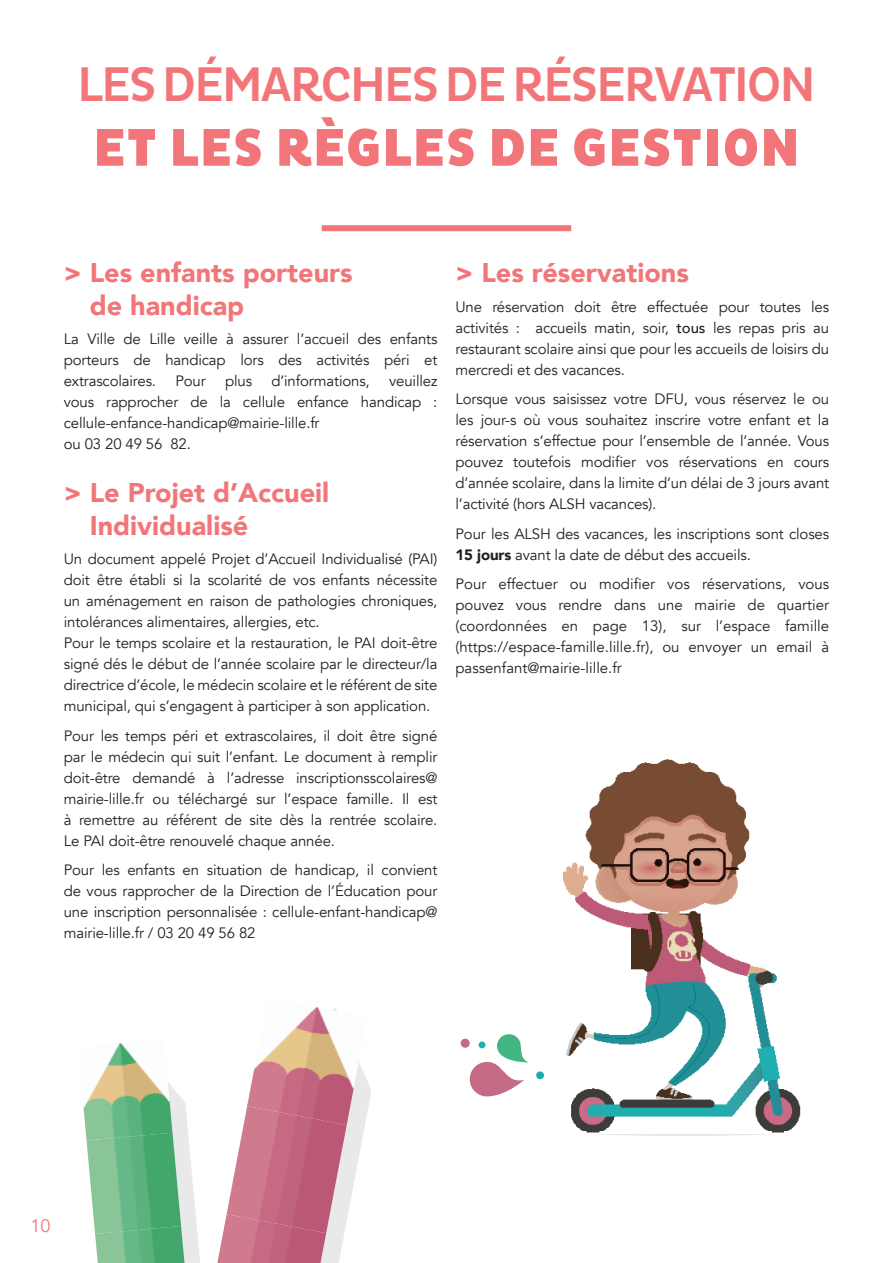
<style>
.page{position:relative;width:893px;height:1263px;background:#fff}
.page>*{position:absolute;margin:0;border:0;box-sizing:border-box;transform-origin:0 0}
.t1{font:900 54px "Pluto Cond";letter-spacing:.015em;color:#f27679}
.t2{font:500 49.5px "Pluto Cond";letter-spacing:-.045em;color:#f27679}
.t3{font:900 27px/32.4px "Avenir";color:#f27679}
.t4{font:18px "Avenir";color:#f27679}
.t5{font:15px/21px "Avenir";letter-spacing:-.01em;color:#231f20;text-align:justify}
.s1{font-weight:500}
.s2{font-weight:900}
</style>
<div class="page">
<div style="left:322px;top:225px;width:249px;height:6px;background:#f27679"></div>
<div style="left:461px;top:1039px;width:9px;height:9px;background:#c46b85;border-radius:50%"></div>
<svg style="left:536px;top:1071px;width:8px;height:9px"></svg>
<svg style="left:564px;top:1126px;width:236px;height:10px"></svg>
<img style="left:564px;top:759px;width:236px;height:374px">
<svg style="left:468px;top:1034px;width:60px;height:63px"></svg>
<div style="left:232px;top:1008px;width:139px;height:255px;background:#231f20;opacity:.1"></div>
<img style="left:247px;top:1007px;width:120px;height:118px">
<img style="left:227px;top:1106px;width:120px;height:127px">
<img style="left:217px;top:1214px;width:109px;height:49px">
<div style="left:99px;top:1044px;width:102px;height:219px;background:#231f20;opacity:.1"></div>
<img style="left:83px;top:1043px;width:89px;height:97px">
<img style="left:87px;top:1133px;width:94px;height:99px">
<img style="left:95px;top:1226px;width:89px;height:37px">
<p class="t2" style="left:77px;top:56px;width:740px">LES DÉMARCHES DE RÉSERVATION</p>
<p class="t1" style="left:93px;top:116px;width:708px">ET LES RÈGLES DE GESTION</p>
<p class="t3" style="left:90px;top:256px;width:264px;text-indent:-26px">&gt; Les enfants porteurs de handicap</p>
<p class="t5" style="left:64px;top:329px;width:375px">La Ville de Lille veille à assurer l’accueil des enfants porteurs de handicap lors des activités péri et extrascolaires.</p>
<p class="t5" style="left:175px;top:371px;width:32px">Pour</p>
<p class="t5" style="left:225px;top:371px;width:29px">plus</p>
<p class="t5" style="left:271px;top:371px;width:100px">d’informations,</p>
<p class="t5" style="left:64px;top:371px;width:375px;text-indent:325px">veuillez vous rapprocher de la cellule enfance handicap : cellule-enfance-handicap@mairie-lille.fr</p>
<p class="t5" style="left:64px;top:434px;width:129px">ou 03 20 49 56 82.</p>
<p class="t3" style="left:90px;top:476px;width:241px;text-indent:-26px">&gt; Le Projet d’Accueil<br>Individualisé</p>
<p class="t5" style="left:64px;top:549px;width:375px">Un document appelé Projet d’Accueil Individualisé (PAI) doit être établi si la scolarité de vos enfants nécessite un aménagement en raison de pathologies chroniques, intolérances alimentaires, allergies, etc.</p>
<p class="t5" style="left:64px;top:633px;width:375px">Pour le temps scolaire et la restauration, le PAI doit-être signé dés le début de l’année scolaire par le directeur/la directrice d’école, le médecin scolaire et le référent de site municipal, qui s’engagent à participer à son application.</p>
<p class="t5" style="left:64px;top:725px;width:375px">Pour les temps péri et extrascolaires, il doit être signé par le médecin qui suit l’enfant. Le document à remplir doit-être demandé à l’adresse inscriptionsscolaires@ mairie-lille.fr ou téléchargé sur l’espace famille. Il est à remettre au référent de site dès la rentrée scolaire.<br>Le PAI doit-être renouvelé chaque année.</p>
<p class="t5" style="left:64px;top:860px;width:375px">Pour les enfants en situation de handicap, il convient de vous rapprocher de la Direction de l’Éducation pour une inscription personnalisée : cellule-enfant-handicap@ mairie-lille.fr / 03 20 49 56 82</p>
<p class="t3" style="left:455px;top:256px;width:235px">&gt; Les réservations</p>
<p class="t5" style="left:455px;top:296px;width:375px">Une réservation doit être effectuée pour toutes les activités : accueils matin, soir, <span class="s1">tous</span> les repas pris au restaurant scolaire ainsi que pour les accueils de loisirs du mercredi et des vacances.</p>
<p class="t5" style="left:455px;top:389px;width:375px">Lorsque vous saisissez votre DFU, vous réservez le ou les jour-s où vous souhaitez inscrire votre enfant et la réservation s’effectue pour l’ensemble de l’année. Vous pouvez toutefois modifier vos réservations en cours d’année scolaire, dans la limite d’un délai de 3 jours avant l’activité (hors ALSH vacances).</p>
<p class="t5" style="left:455px;top:523px;width:375px">Pour les ALSH des vacances, les inscriptions sont closes<br><span class="s2">15 jours</span> avant la date de début des accueils.</p>
<p class="t5" style="left:455px;top:574px;width:375px">Pour effectuer ou modifier vos réservations, vous pouvez vous rendre dans une mairie de quartier (coordonnées en page 13), sur l’espace famille (https://espace-famille.lille.fr), ou envoyer un email à passenfant@mairie-lille.fr</p>
<p class="t4" style="left:30px;top:1215px;width:22px">10</p>
</div>
